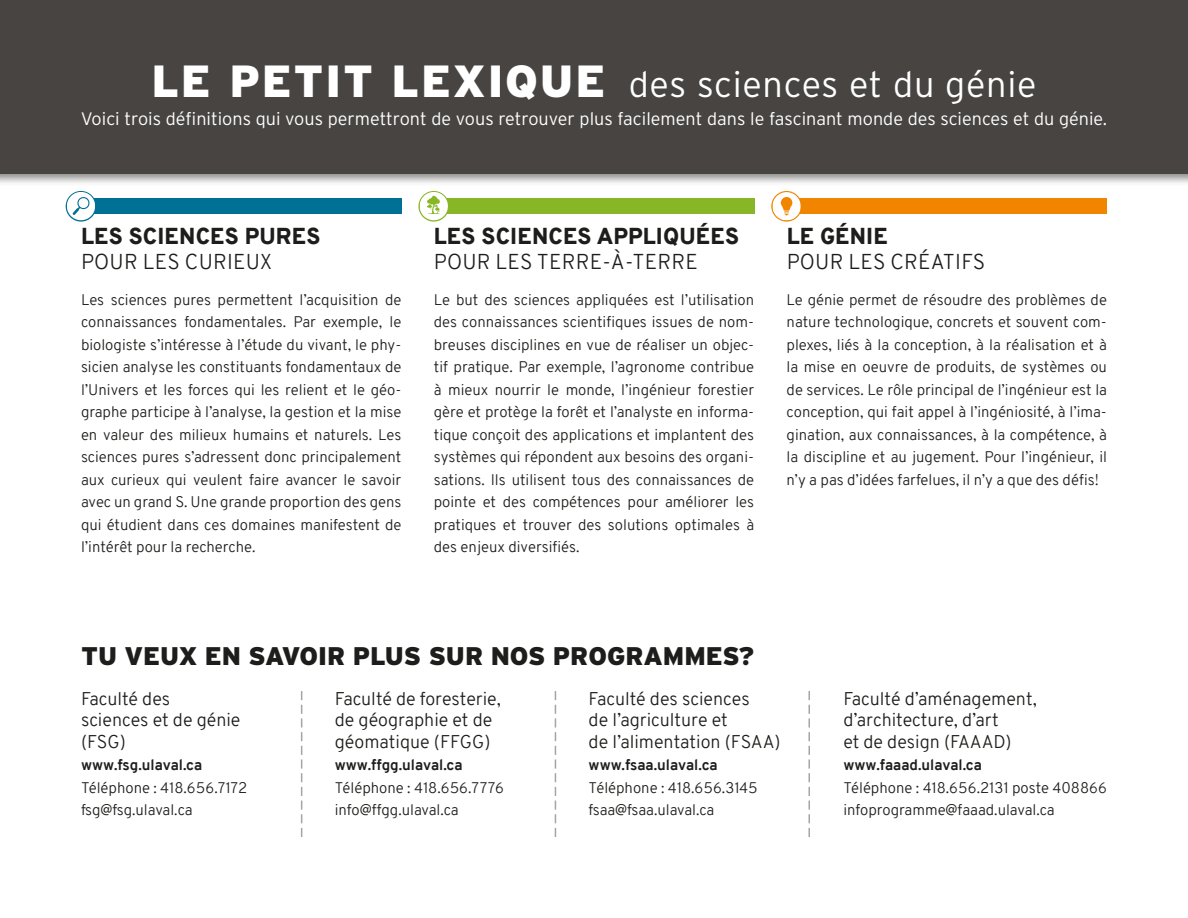
<style>
.page{position:relative;width:1188px;height:918px;background:#fff}
.page>*{position:absolute;margin:0;border:0;box-sizing:border-box;transform-origin:0 0}
.t1{font:300 36px "Interstate";letter-spacing:.02em;color:#fff}
.t2{font:900 25.5px "Interstate";color:#1d1d1b}
.t3{font:900 22.5px "Overpass";letter-spacing:.01em;color:#1d1d1b}
.t4{font:300 21px "Overpass";letter-spacing:.01em;color:#1d1d1b}
.t5{font:300 18px/21.6px "Overpass";color:#1d1d1b}
.t6{font:300 18px "Interstate";color:#fff}
.t7{font:300 15px/22.5px "Overpass";color:#1d1d1b}
.t8{font:700 15px "Overpass";color:#1d1d1b}
.s1{font-weight:900;font-size:45px}
</style>
<div class="page">
<div style="left:81px;top:199px;width:320px;height:15px;background:#007194"></div>
<div style="left:434px;top:199px;width:320px;height:15px;background:#87b726"></div>
<div style="left:787px;top:199px;width:320px;height:15px;background:#f18500"></div>
<svg style="left:66px;top:191px;width:30px;height:31px"></svg>
<svg style="left:67px;top:192px;width:28px;height:28px"></svg>
<svg style="left:418px;top:191px;width:31px;height:31px"></svg>
<svg style="left:420px;top:192px;width:28px;height:28px"></svg>
<svg style="left:771px;top:191px;width:31px;height:31px"></svg>
<svg style="left:772px;top:192px;width:29px;height:28px"></svg>
<svg style="left:301px;top:691px;width:1px;height:146px"></svg>
<svg style="left:555px;top:691px;width:1px;height:146px"></svg>
<svg style="left:808px;top:691px;width:2px;height:146px"></svg>
<div style="left:0;top:0;width:1188px;height:187px;background:#1d1d1b;opacity:.51"></div>
<div style="left:0;top:0;width:1188px;height:173px;background:#474442"></div>
<h1 class="t1" style="left:151px;top:62px;width:887px"><span class="s1">LE PETIT LEXIQUE</span> des sciences et du génie</h1>
<p class="t6" style="left:81px;top:108px;width:1028px">Voici trois définitions qui vous permettront de vous retrouver plus facilement dans le fascinant monde des sciences et du génie.</p>
<h3 class="t3" style="left:81px;top:220px;width:241px">LES SCIENCES PURES</h3>
<h3 class="t4" style="left:81px;top:247px;width:192px">POUR LES CURIEUX</h3>
<p class="t7" style="left:81px;top:288px;width:322px;text-align:justify">Les sciences pures permettent l’acquisition de connaissances fondamentales. Par exemple, le biologiste s’intéresse à l’étude du vivant, le phy&shy;sicien analyse les constituants fondamentaux de l’Univers et les forces qui les relient et le géo&shy;graphe participe à l’analyse, la gestion et la mise en valeur des milieux humains et naturels. Les sciences pures s’adressent donc principalement aux curieux qui veulent faire avancer le savoir avec un grand S. Une grande proportion des gens qui étudient dans ces domaines manifestent de l’intérêt pour la recherche.</p>
<h3 class="t3" style="left:434px;top:220px;width:307px">LES SCIENCES APPLIQUÉES</h3>
<h3 class="t4" style="left:434px;top:247px;width:265px">POUR LES TERRE-À-TERRE</h3>
<p class="t7" style="left:434px;top:288px;width:322px;text-align:justify">Le but des sciences appliquées est l’utilisation des connaissances scientifiques issues de nom&shy;breuses disciplines en vue de réaliser un objec&shy;tif pratique. Par exemple, l’agronome contribue à mieux nourrir le monde, l’ingénieur forestier gère et protège la forêt et l’analyste en informa&shy;tique conçoit des applications et implantent des systèmes qui répondent aux besoins des organi&shy;sations. Ils utilisent tous des connaissances de pointe et des compétences pour améliorer les pratiques et trouver des solutions optimales à des enjeux diversifiés.</p>
<h3 class="t3" style="left:787px;top:220px;width:103px">LE GÉNIE</h3>
<h3 class="t4" style="left:787px;top:247px;width:200px">POUR LES CRÉATIFS</h3>
<p class="t7" style="left:787px;top:288px;width:322px;text-align:justify">Le génie permet de résoudre des problèmes de nature technologique, concrets et souvent com&shy;plexes, liés à la conception, à la réalisation et à la mise en oeuvre de produits, de systèmes ou de services. Le rôle principal de l’ingénieur est la conception, qui fait appel à l’ingéniosité, à l’ima&shy;gination, aux connaissances, à la compétence, à la discipline et au jugement. Pour l’ingénieur, il n’y a pas d’idées farfelues, il n’y a que des défis!</p>
<h2 class="t2" style="left:81px;top:640px;width:675px">TU VEUX EN SAVOIR PLUS SUR NOS PROGRAMMES?</h2>
<p class="t5" style="left:81px;top:688px;width:161px">Faculté des sciences et de génie (FSG)</p>
<p class="t8" style="left:81px;top:754px;width:123px">www.fsg.ulaval.ca</p>
<p class="t7" style="left:81px;top:776px;width:168px">Téléphone : 418.656.7172 fsg@fsg.ulaval.ca</p>
<p class="t5" style="left:335px;top:688px;width:168px">Faculté de foresterie, de géographie et de géomatique (FFGG)</p>
<p class="t8" style="left:335px;top:754px;width:129px">www.ffgg.ulaval.ca</p>
<p class="t7" style="left:335px;top:776px;width:171px">Téléphone : 418.656.7776 info@ffgg.ulaval.ca</p>
<p class="t5" style="left:589px;top:688px;width:193px">Faculté des sciences<br>de l’agriculture et<br>de l’alimentation (FSAA)</p>
<p class="t8" style="left:589px;top:754px;width:131px">www.fsaa.ulaval.ca</p>
<p class="t7" style="left:589px;top:776px;width:171px">Téléphone : 418.656.3145 fsaa@fsaa.ulaval.ca</p>
<p class="t5" style="left:843px;top:688px;width:195px">Faculté d’aménagement, d’architecture, d’art<br>et de design (FAAAD)</p>
<p class="t8" style="left:843px;top:754px;width:140px">www.faaad.ulaval.ca</p>
<p class="t7" style="left:843px;top:776px;width:265px">Téléphone : 418.656.2131 poste 408866 infoprogramme@faaad.ulaval.ca</p>
</div>
